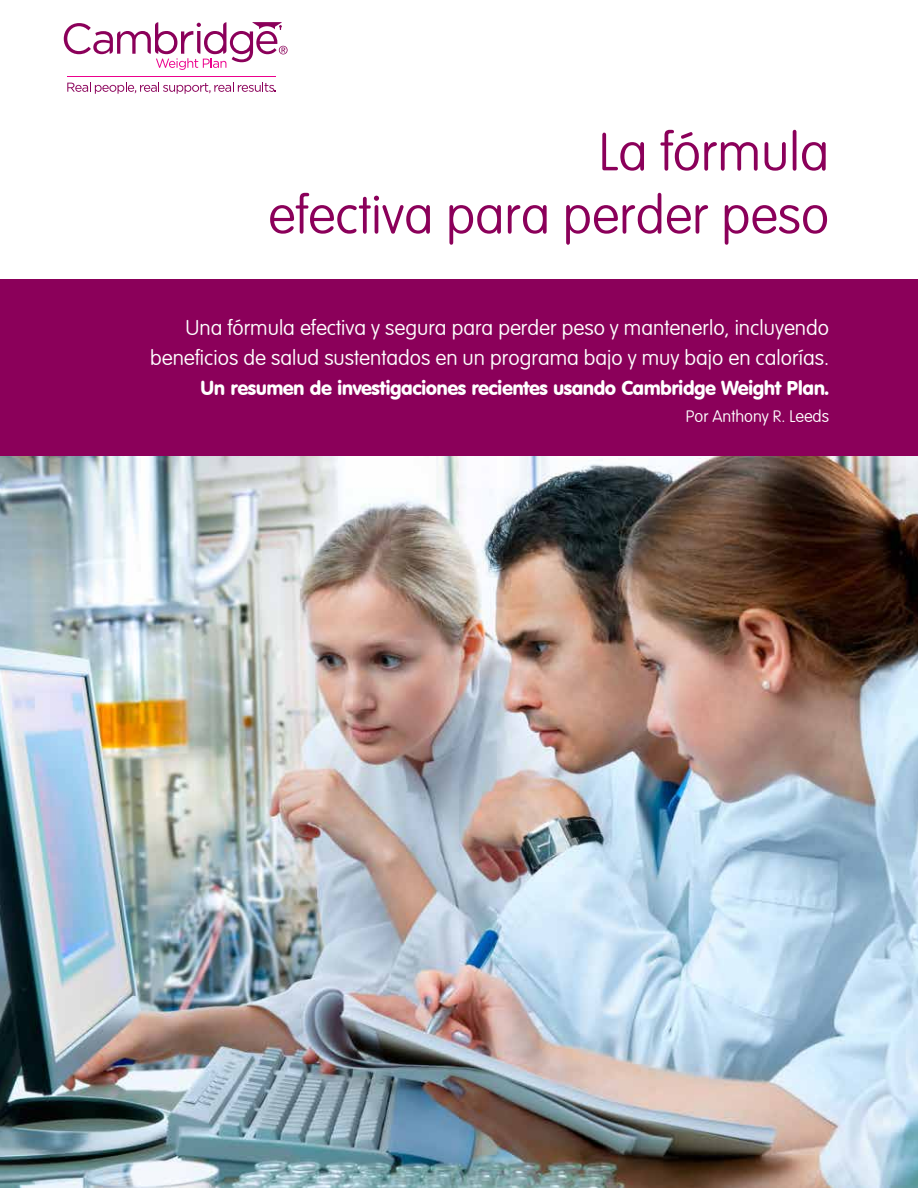
<style>
.page{position:relative;width:918px;height:1188px;background:#fff}
.page>*{position:absolute;margin:0;border:0;box-sizing:border-box;transform-origin:0 0}
.t1{font:100 52.5px/63px "VAG Rounded LT";color:#8b005a;text-align:right}
.t2{font:100 21px/30px "VAG Rounded LT";color:#fff;text-align:right}
.t3{font:19.5px "VAG Rounded BT";letter-spacing:-.03em;color:#fff}
.t4{font:100 16.5px "VAG Rounded";color:#fff}
</style>
<div class="page">
<img style="left:0;top:456px;width:918px;height:732px">
<svg style="left:64px;top:22px;width:224px;height:48px"></svg>
<hr style="left:67px;top:76px;width:209px;height:1px;background:#ec008c">
<svg style="left:67px;top:82px;width:209px;height:12px"></svg>
<div style="left:0;top:279px;width:918px;height:177px;background:#8b005a"></div>
<h1 class="t1" style="left:268px;top:122px;width:563px">La fórmula<br>efectiva para perder peso</h1>
<p class="t2" style="left:150px;top:314px;width:680px">Una fórmula efectiva y segura para perder peso y mantenerlo, incluyendo beneficios de salud sustentados en un programa bajo y muy bajo en calorías.</p>
<p class="t3" style="left:200px;top:376px;width:630px">Un resumen de investigaciones recientes usando Cambridge Weight Plan.</p>
<p class="t4" style="left:686px;top:407px;width:145px">Por Anthony R. Leeds</p>
</div>
